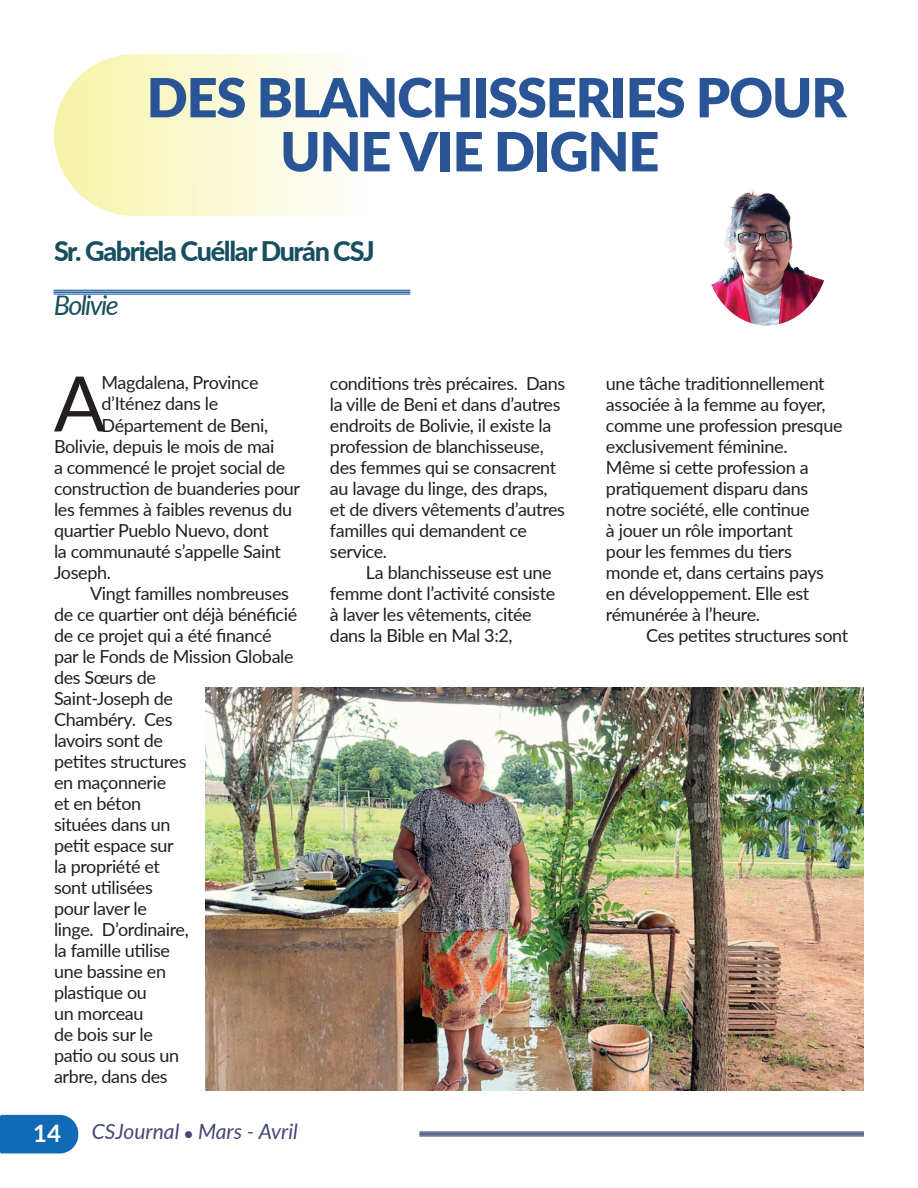
<style>
.page{position:relative;width:918px;height:1188px;background:#fff}
.page>*{position:absolute;margin:0;border:0;box-sizing:border-box;transform-origin:0 0}
.t1{font:76.65px "Lato";color:#231f20}
.t2{font:900 54px/54px "Lato";letter-spacing:-.02em;color:#295597}
.t3{font:800 27px "Lato";letter-spacing:-.05em;color:#174f60}
.t4{font:italic 27px "Lato";letter-spacing:-.06em;color:#174f60}
.t5{font:700 24px "Lato";color:#fff}
.t6{font:italic 21px "Lato";color:#434776}
.t7{font:18px/21px "Lato";letter-spacing:-.02em;color:#231f20}
</style>
<div class="page">
<hr style="left:54px;top:290px;width:356px;height:4px;background:#8aabcd">
<hr style="left:54px;top:290px;width:356px;height:1px;background:#014a94">
<hr style="left:54px;top:292px;width:356px;height:1px;background:#014a94">
<hr style="left:54px;top:294px;width:356px;height:1px;background:#014a94">
<img style="left:711px;top:216px;width:113px;height:110px">
<svg style="left:54px;top:54px;width:810px;height:162px"></svg>
<img style="left:205px;top:687px;width:659px;height:403px">
<div style="left:0;top:1115px;width:78px;height:38px;background:#1269b4"></div>
<hr style="left:419px;top:1132px;width:445px;height:4px;background:#70789b">
<hr style="left:419px;top:1132px;width:445px;height:1px;background:#071653">
<hr style="left:419px;top:1133px;width:445px;height:2px;background:#071653">
<hr style="left:419px;top:1136px;width:445px;height:1px;background:#071653">
<h2 class="t2" style="left:280px;top:68px;width:568px;text-indent:-134px">DES BLANCHISSERIES POUR<br>UNE VIE DIGNE</h2>
<h3 class="t3" style="left:54px;top:232px;width:322px">Sr. Gabriela Cuéllar Durán CSJ</h3>
<h3 class="t4" style="left:54px;top:286px;width:66px">Bolivie</h3>
<p class="t7" style="left:102px;top:372px;width:158px">Magdalena, Province</p>
<p class="t7" style="left:102px;top:393px;width:118px">d’Iténez dans le</p>
<p class="t7" style="left:102px;top:414px;width:168px">Département de Beni,</p>
<p class="t7" style="left:54px;top:435px;width:222px">Bolivie, depuis le mois de mai</p>
<p class="t7" style="left:54px;top:456px;width:233px">a commencé le projet social de</p>
<p class="t7" style="left:54px;top:477px;width:248px">construction de buanderies pour</p>
<p class="t7" style="left:54px;top:498px;width:240px">les femmes à faibles revenus du</p>
<p class="t7" style="left:54px;top:519px;width:216px">quartier Pueblo Nuevo, dont</p>
<p class="t7" style="left:54px;top:540px;width:229px">la communauté s’appelle Saint</p>
<p class="t7" style="left:54px;top:561px;width:58px">Joseph.</p>
<p class="t7" style="left:90px;top:582px;width:200px">Vingt familles nombreuses</p>
<p class="t7" style="left:54px;top:603px;width:245px">de ce quartier ont déjà bénéficié</p>
<p class="t7" style="left:54px;top:624px;width:219px">de ce projet qui a été financé</p>
<p class="t7" style="left:54px;top:645px;width:241px">par le Fonds de Mission Globale</p>
<p class="t7" style="left:54px;top:666px;width:103px">des Sœurs de</p>
<p class="t7" style="left:54px;top:687px;width:121px">Saint-Joseph de</p>
<p class="t7" style="left:54px;top:708px;width:120px">Chambéry. Ces</p>
<p class="t7" style="left:54px;top:729px;width:110px">lavoirs sont de</p>
<p class="t7" style="left:54px;top:750px;width:134px">petites structures</p>
<p class="t7" style="left:54px;top:771px;width:114px">en maçonnerie</p>
<p class="t7" style="left:54px;top:792px;width:89px">et en béton</p>
<p class="t7" style="left:54px;top:813px;width:118px">situées dans un</p>
<p class="t7" style="left:54px;top:834px;width:121px">petit espace sur</p>
<p class="t7" style="left:54px;top:855px;width:108px">la propriété et</p>
<p class="t7" style="left:54px;top:876px;width:100px">sont utilisées</p>
<p class="t7" style="left:54px;top:897px;width:94px">pour laver le</p>
<p class="t7" style="left:54px;top:918px;width:136px">linge. D’ordinaire,</p>
<p class="t7" style="left:54px;top:939px;width:117px">la famille utilise</p>
<p class="t7" style="left:54px;top:960px;width:114px">une bassine en</p>
<p class="t7" style="left:54px;top:981px;width:95px">plastique ou</p>
<p class="t7" style="left:54px;top:1002px;width:91px">un morceau</p>
<p class="t7" style="left:54px;top:1023px;width:100px">de bois sur le</p>
<p class="t7" style="left:54px;top:1044px;width:127px">patio ou sous un</p>
<p class="t7" style="left:54px;top:1065px;width:115px">arbre, dans des</p>
<h1 class="t1" style="left:54px;top:349px;width:53px">A</h1>
<h3 class="t5" style="left:33px;top:1116px;width:30px">14</h3>
<p class="t6" style="left:92px;top:1117px;width:208px">CSJournal ● Mars - Avril</p>
<p class="t7" style="left:330px;top:372px;width:237px">conditions très précaires. Dans la ville de Beni et dans d’autres endroits de Bolivie, il existe la profession de blanchisseuse, des femmes qui se consacrent au lavage du linge, des draps, et de divers vêtements d’autres familles qui demandent ce service.</p>
<p class="t7" style="left:330px;top:561px;width:227px;text-indent:36px">La blanchisseuse est une femme dont l’activité consiste à laver les vêtements, citée dans la Bible en Mal 3:2,</p>
<p class="t7" style="left:606px;top:372px;width:238px">une tâche traditionnellement associée à la femme au foyer, comme une profession presque exclusivement féminine.<br>Même si cette profession a pratiquement disparu dans notre société, elle continue<br>à jouer un rôle important<br>pour les femmes du tiers monde et, dans certains pays en développement. Elle est rémunérée à l’heure.</p>
<p class="t7" style="left:646px;top:624px;width:203px">Ces petites structures sont</p>
</div>
